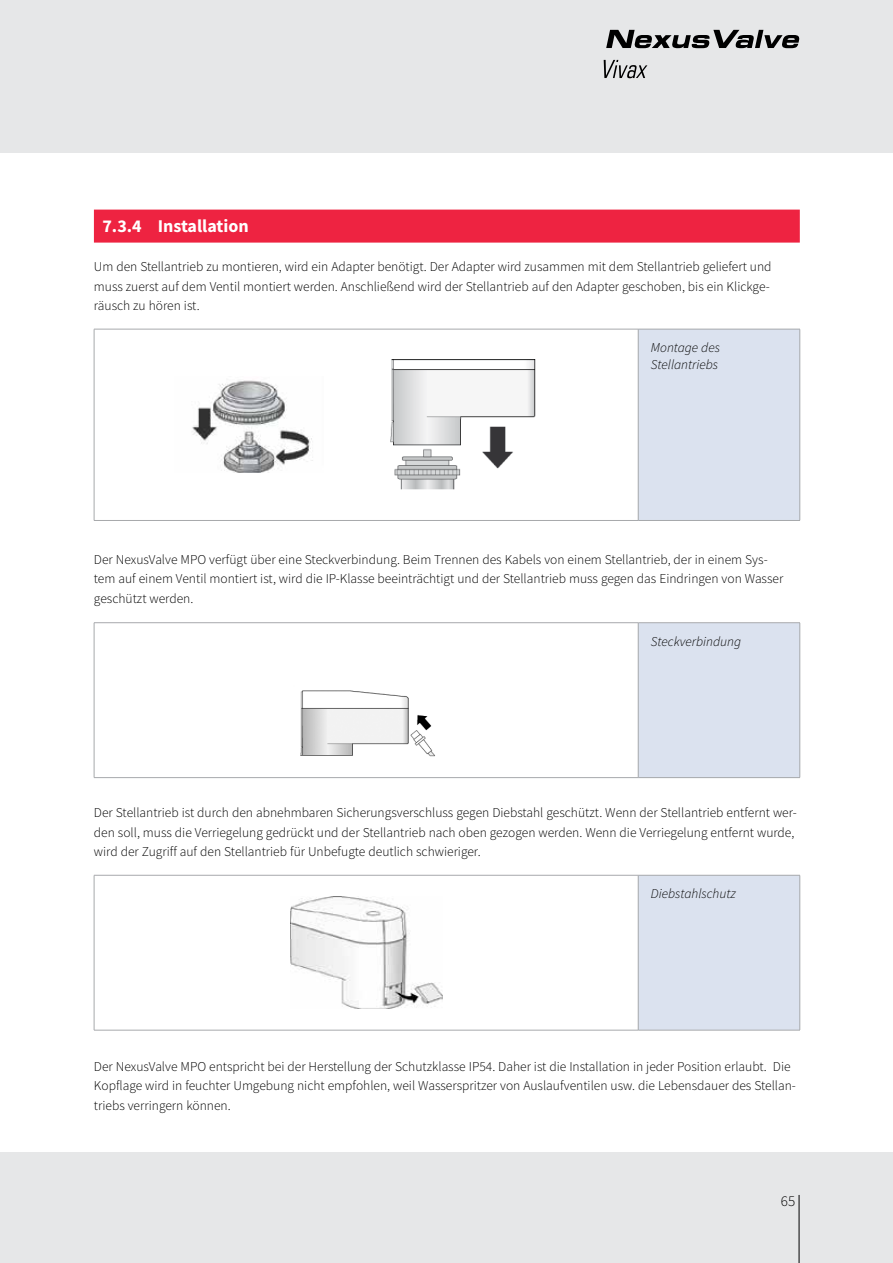
<style>
.page{position:relative;width:893px;height:1263px;background:#fff}
.page>*{position:absolute;margin:0;border:0;box-sizing:border-box;transform-origin:0 0}
.t1{font:700 18px "Source Sans Pro";color:#fff}
.t2{font:300 15px "Source Sans Pro";color:#000}
.t3{font:300 13.5px/19.5px "Source Sans Pro";color:#000}
.t4{font:italic 300 13.5px/16.5px "Source Sans Pro";color:#000}
</style>
<div class="page">
<div style="left:0;top:0;width:893px;height:153px;background:#e6e7e8"></div>
<div style="left:0;top:1152px;width:893px;height:111px;background:#e6e7e8"></div>
<hr style="left:799px;top:1195px;width:1px;height:68px;background:#000">
<svg style="left:606px;top:30px;width:193px;height:18px"></svg>
<svg style="left:604px;top:60px;width:43px;height:18px"></svg>
<div style="left:94px;top:210px;width:706px;height:33px;background:#ee2341"></div>
<div style="left:638px;top:329px;width:162px;height:191px;background:#dbe2ef"></div>
<hr style="left:94px;top:329px;width:544px;height:1px;background:#a7a9ac">
<hr style="left:94px;top:329px;width:1px;height:191px;background:#a7a9ac">
<hr style="left:638px;top:329px;width:162px;height:1px;background:#a7a9ac">
<hr style="left:638px;top:329px;width:1px;height:191px;background:#a7a9ac">
<hr style="left:799px;top:329px;width:1px;height:191px;background:#a7a9ac">
<hr style="left:94px;top:520px;width:544px;height:1px;background:#a7a9ac">
<hr style="left:638px;top:520px;width:162px;height:1px;background:#a7a9ac">
<img style="left:192px;top:380px;width:121px;height:93px">
<img style="left:390px;top:359px;width:146px;height:131px">
<div style="left:638px;top:623px;width:162px;height:155px;background:#dbe2ef"></div>
<hr style="left:94px;top:622px;width:544px;height:1px;background:#a7a9ac">
<hr style="left:94px;top:623px;width:1px;height:154px;background:#a7a9ac">
<hr style="left:638px;top:622px;width:162px;height:1px;background:#a7a9ac">
<hr style="left:638px;top:623px;width:1px;height:154px;background:#a7a9ac">
<hr style="left:799px;top:623px;width:1px;height:154px;background:#a7a9ac">
<hr style="left:94px;top:777px;width:544px;height:1px;background:#a7a9ac">
<hr style="left:638px;top:777px;width:162px;height:1px;background:#a7a9ac">
<img style="left:300px;top:690px;width:135px;height:67px">
<div style="left:638px;top:875px;width:162px;height:155px;background:#dbe2ef"></div>
<hr style="left:94px;top:875px;width:544px;height:1px;background:#a7a9ac">
<hr style="left:94px;top:875px;width:1px;height:155px;background:#a7a9ac">
<hr style="left:638px;top:875px;width:162px;height:1px;background:#a7a9ac">
<hr style="left:638px;top:875px;width:1px;height:155px;background:#a7a9ac">
<hr style="left:799px;top:875px;width:1px;height:155px;background:#a7a9ac">
<hr style="left:94px;top:1030px;width:544px;height:1px;background:#a7a9ac">
<hr style="left:638px;top:1030px;width:162px;height:1px;background:#a7a9ac">
<img style="left:290px;top:896px;width:152px;height:113px">
<h1 class="t1" style="left:102px;top:214px;width:148px">7.3.4 Installation</h1>
<p class="t3" style="left:94px;top:257px;width:679px">Um den Stellantrieb zu montieren, wird ein Adapter benötigt. Der Adapter wird zusammen mit dem Stellantrieb geliefert und muss zuerst auf dem Ventil montiert werden. Anschließend wird der Stellantrieb auf den Adapter geschoben, bis ein Klickge&shy;räusch zu hören ist.</p>
<p class="t4" style="left:651px;top:339px;width:71px">Montage des<br>Stellantriebs</p>
<p class="t3" style="left:94px;top:549px;width:691px">Der NexusValve MPO verfügt über eine Steckverbindung. Beim Trennen des Kabels von einem Stellantrieb, der in einem Sys&shy;tem auf einem Ventil montiert ist, wird die IP-Klasse beeinträchtigt und der Stellantrieb muss gegen das Eindringen von Wasser geschützt werden.</p>
<p class="t4" style="left:651px;top:633px;width:92px">Steckverbindung</p>
<p class="t3" style="left:94px;top:803px;width:704px">Der Stellantrieb ist durch den abnehmbaren Sicherungsverschluss gegen Diebstahl geschützt. Wenn der Stellantrieb entfernt wer&shy;den soll, muss die Verriegelung gedrückt und der Stellantrieb nach oben gezogen werden. Wenn die Verriegelung entfernt wurde, wird der Zugriff auf den Stellantrieb für Unbefugte deutlich schwieriger.</p>
<p class="t4" style="left:651px;top:885px;width:86px">Diebstahlschutz</p>
<p class="t3" style="left:94px;top:1056px;width:704px">Der NexusValve MPO entspricht bei der Herstellung der Schutzklasse IP54. Daher ist die Installation in jeder Position erlaubt. Die<br>Kopflage wird in feuchter Umgebung nicht empfohlen, weil Wasserspritzer von Auslaufventilen usw. die Lebensdauer des Stellan&shy;triebs verringern können.</p>
<p class="t2" style="left:781px;top:1192px;width:16px">65</p>
</div>
